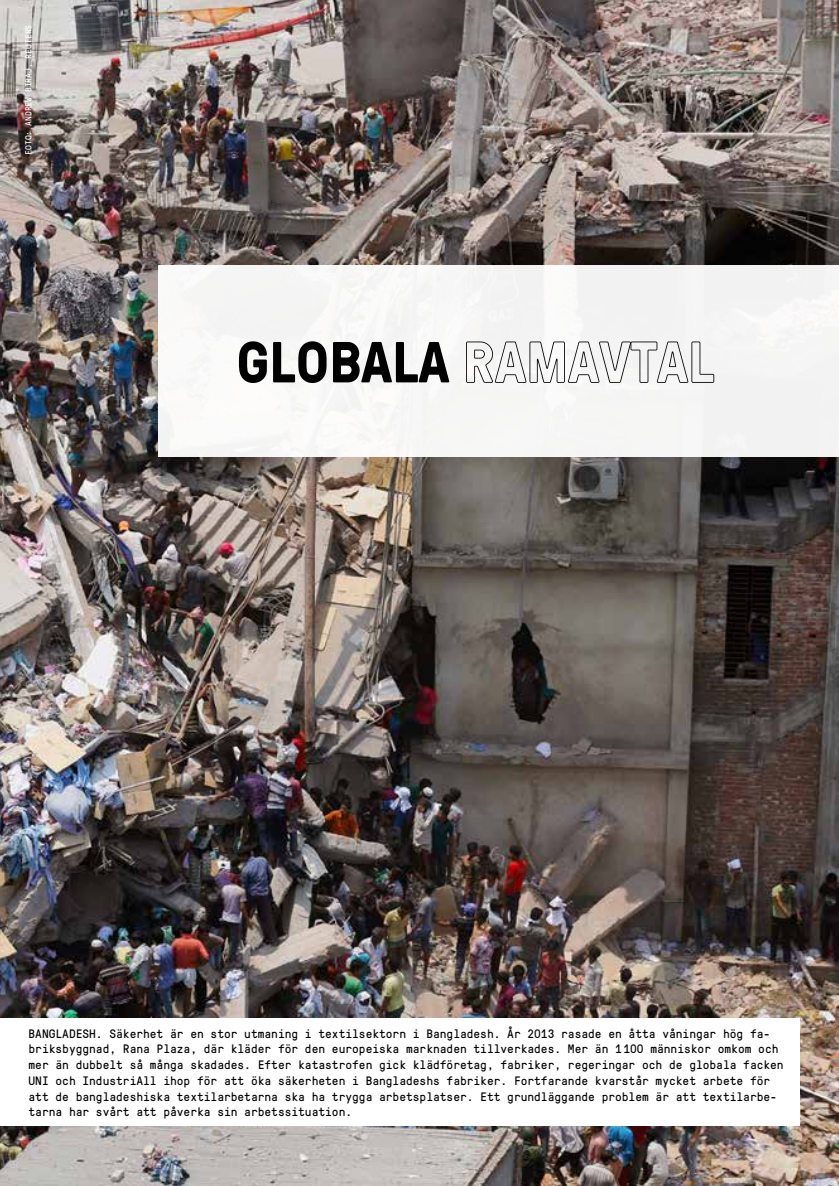
<style>
.page{position:relative;width:839px;height:1186px;background:#fff}
.page>*{position:absolute;margin:0;border:0;box-sizing:border-box;transform-origin:0 0}
.t1{font:700 57.75px "UTOUPRESSURAOUTLINE";color:#000}
.t2{font:12.25px/15.8px "GT Pressura Mono";color:#000}
.t3{font:8.75px "GT Pressura Mono";color:#fff}
.s1{font-family:"GT Pressura"}
</style>
<div class="page">
<img style="left:0;top:0;width:838px;height:1186px">
<div style="left:0;top:1018px;width:799px;height:108px;background:#fff"></div>
<div style="left:158px;top:265px;width:680px;height:191px;background:#f6f5f5"></div>
<p class="t3" style="left:22px;top:155px;width:131px;rotate:-90deg">FOTO: ANDREW BIRAJ, REUTERS</p>
<h1 class="t1" style="left:236px;top:319px;width:479px"><span class="s1">GLOBALA</span> RAMAVTAL</h1>
<p class="t2" style="left:29px;top:1024px;width:756px">BANGLADESH. Säkerhet är en stor utmaning i textilsektorn i Bangladesh. År 2013 rasade en åtta våningar hög fa&shy;briksbyggnad, Rana Plaza, där kläder för den europeiska marknaden tillverkades. Mer än 1 100 människor omkom och mer än dubbelt så många skadades. Efter katastrofen gick klädföretag, fabriker, regeringar och de globala facken UNI och IndustriAll ihop för att öka säkerheten i Bangladeshs fabriker. Fortfarande kvarstår mycket arbete för att de bangladeshiska textilarbetarna ska ha trygga arbetsplatser. Ett grundläggande problem är att textilarbe&shy;tarna har svårt att påverka sin arbetssituation.</p>
</div>
